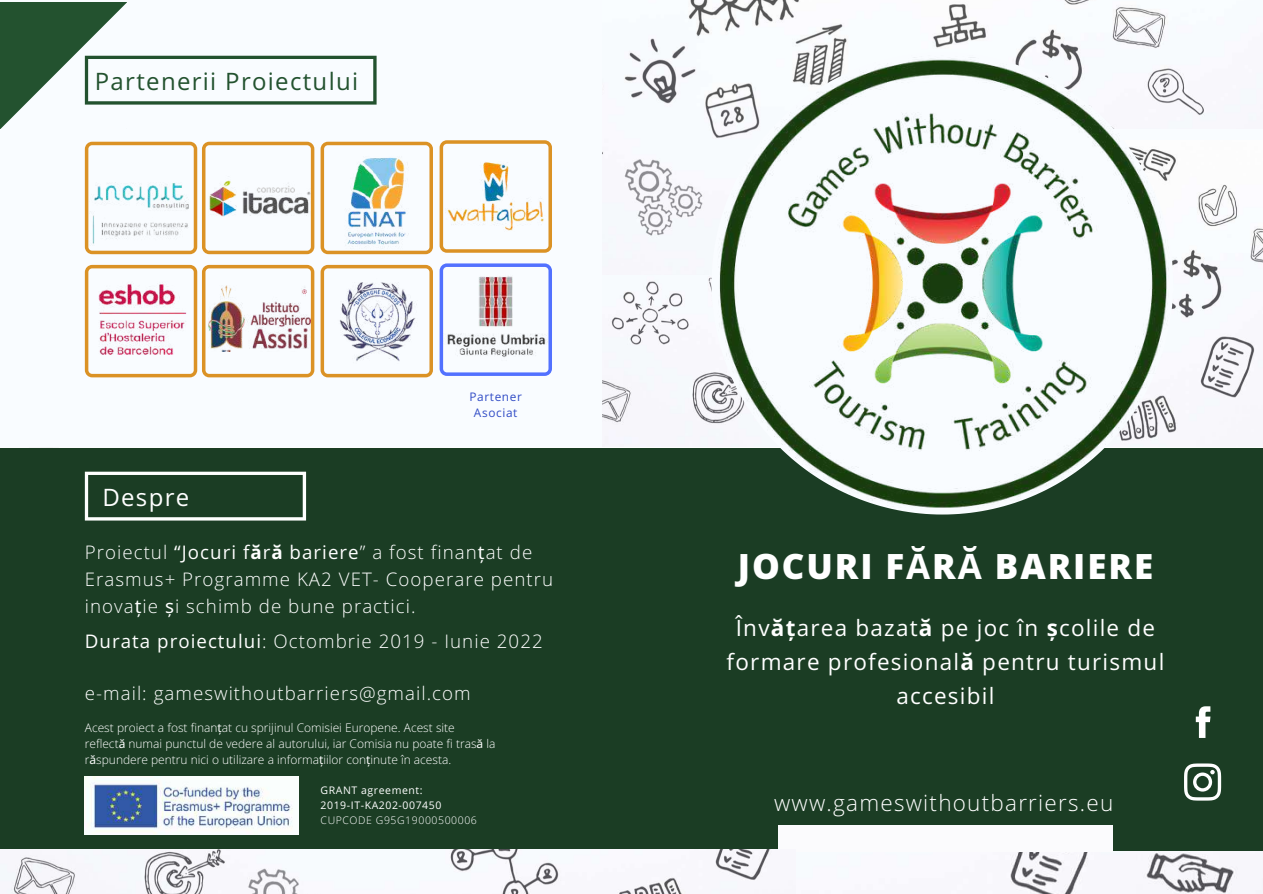
<style>
.page{position:relative;width:1263px;height:894px;background:#fff}
.page>*{position:absolute;margin:0;border:0;box-sizing:border-box;transform-origin:0 0}
.t1{font:800 34.95px "Open Sans Hebrew";letter-spacing:.055em;color:#fff}
.t2{font:24px "Open Sans Hebrew";letter-spacing:.055em;color:#23522f}
.t3{font:24px "Open Sans Hebrew";letter-spacing:.055em;color:#fff}
.t4{font:22.5px/33.8px "Open Sans Hebrew";letter-spacing:.055em;color:#fff;text-align:center}
.t5{font:300 22.5px "Open Sans Hebrew";letter-spacing:.055em;color:#fff}
.t6{font:300 18.75px/27px "Open Sans Hebrew";letter-spacing:.055em;color:#fff}
.t7{font:300 12px/15.8px "Open Sans Hebrew";color:#fff}
.t8{font:11.85px/16.5px "Open Sans Hebrew";letter-spacing:.055em;color:#324dc6;text-align:center}
.t9{font:10.5px/14.5px "Open Sans Hebrew";letter-spacing:.055em;color:#fff}
.t10{font:300 10.5px "Open Sans Hebrew";letter-spacing:.055em;color:#fff}
.s1{font-weight:400}
.s2{font-family:"Noto Sans";font-weight:700}
.s3{font-family:"Noto Sans";font-weight:400}
</style>
<div class="page">
<div style="left:0;top:0;width:1263px;height:893px;background:#f9fcff"></div>
<img style="left:603px;top:184px;width:660px;height:239px">
<img style="left:603px;top:0;width:196px;height:274px">
<img style="left:1010px;top:850px;width:253px;height:43px">
<svg style="left:0;top:2px;width:235px;height:201px"></svg>
<div style="left:0;top:447px;width:1263px;height:403px;background:#1b3d24"></div>
<img style="left:949px;top:0;width:217px;height:21px">
<img style="left:675px;top:21px;width:537px;height:494px">
<div style="left:778px;top:824px;width:335px;height:27px;background:#fbfbfd"></div>
<svg style="left:1184px;top:763px;width:37px;height:37px"></svg>
<svg style="left:1196px;top:706px;width:14px;height:31px"></svg>
<img style="left:85px;top:776px;width:214px;height:58px">
<svg style="left:85px;top:471px;width:221px;height:49px"></svg>
<svg style="left:85px;top:56px;width:292px;height:49px"></svg>
<img style="left:0;top:849px;width:778px;height:44px">
<svg style="left:85px;top:142px;width:229px;height:112px"></svg>
<img style="left:208px;top:157px;width:102px;height:85px">
<svg style="left:321px;top:142px;width:112px;height:112px"></svg>
<img style="left:327px;top:150px;width:99px;height:99px">
<svg style="left:440px;top:140px;width:112px;height:113px"></svg>
<img style="left:445px;top:153px;width:101px;height:86px">
<svg style="left:321px;top:265px;width:112px;height:112px"></svg>
<img style="left:332px;top:277px;width:89px;height:87px">
<svg style="left:440px;top:263px;width:112px;height:113px"></svg>
<img style="left:444px;top:269px;width:103px;height:98px">
<svg style="left:85px;top:265px;width:229px;height:112px"></svg>
<img style="left:208px;top:285px;width:102px;height:67px">
<p class="t2" style="left:95px;top:64px;width:265px">Partenerii Proiectului</p>
<p class="t8" style="left:469px;top:388px;width:54px">Partener<br>Asociat</p>
<p class="t3" style="left:102px;top:480px;width:88px">Despre</p>
<p class="t6" style="left:85px;top:538px;width:470px">Proiectul <span class="s1">“Jocuri f</span><span class="s2">ă</span><span class="s1">r</span><span class="s2">ă</span> <span class="s1">bariere</span>” a fost finan<span class="s3">ț</span>at de<br>Erasmus+ Programme KA2 VET- Cooperare pentru inova<span class="s3">ț</span>ie <span class="s3">ș</span>i schimb de bune practici.</p>
<p class="t6" style="left:85px;top:626px;width:459px"><span class="s1">Durata proiectului</span>: Octombrie 2019 - Iunie 2022</p>
<p class="t6" style="left:85px;top:678px;width:387px">e-mail: gameswithoutbarriers@gmail.com</p>
<p class="t7" style="left:85px;top:719px;width:412px">Acest proiect a fost finan<span class="s3">ț</span>at cu sprijinul Comisiei Europene. Acest site reflect<span class="s3">ă</span> numai punctul de vedere al autorului, iar Comisia nu poate fi tras<span class="s3">ă</span> la r<span class="s3">ă</span>spundere pentru nici o utilizare a informa<span class="s3">ț</span>iilor con<span class="s3">ț</span>inute în acesta.</p>
<p class="t9" style="left:321px;top:782px;width:122px">GRANT agreement:<br>2019-IT-KA202-007450</p>
<p class="t10" style="left:321px;top:812px;width:158px">CUPCODE G95G19000500006</p>
<h1 class="t1" style="left:738px;top:541px;width:417px">JOCURI F<span class="s2">Ă</span>R<span class="s2">Ă</span> BARIERE</h1>
<p class="t4" style="left:727px;top:610px;width:439px">Înv<span class="s2">ăț</span>area bazat<span class="s2">ă</span> pe joc în <span class="s2">ș</span>colile de formare profesional<span class="s2">ă</span> pentru turismul accesibil</p>
<p class="t5" style="left:774px;top:786px;width:341px">www.gameswithoutbarriers.eu</p>
</div>
